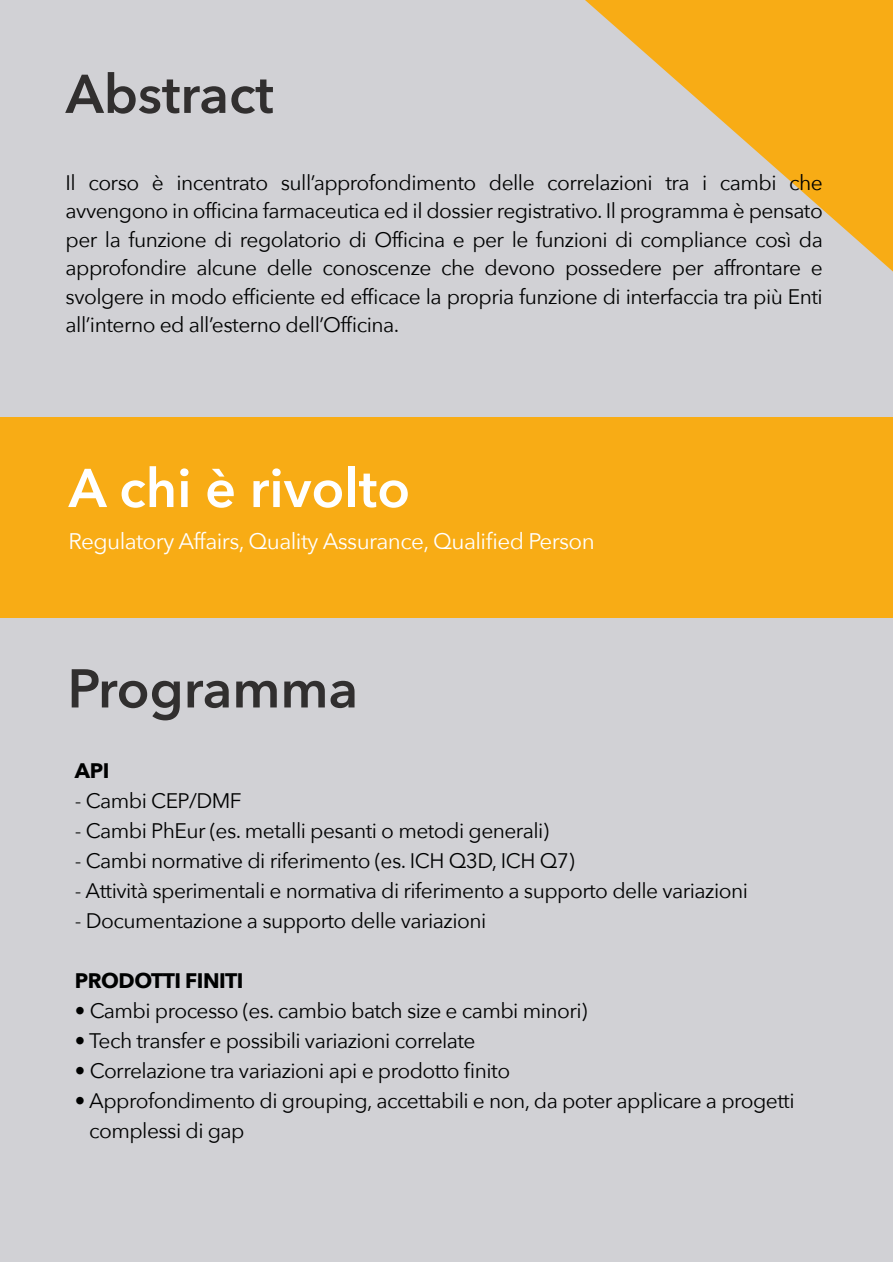
<style>
.page{position:relative;width:893px;height:1263px;background:#fff}
.page>*{position:absolute;margin:0;border:0;box-sizing:border-box;transform-origin:0 0}
.t1{font:600 54px "Avenir Next";color:#312f2f}
.t2{font:600 54px "Avenir Next";color:#fff}
.t3{font:22.5px "Avenir Next";letter-spacing:-.025em;color:#fff}
.t4{font:21px/28.5px "Avenir Next";letter-spacing:-.025em;color:#000101;text-align:justify}
.t5{font:700 21px "Avenir Next";letter-spacing:-.025em;color:#000101}
</style>
<div class="page">
<div style="left:0;top:0;width:893px;height:454px;background:#d1d1d5"></div>
<svg style="left:585px;top:0;width:308px;height:272px"></svg>
<div style="left:0;top:417px;width:893px;height:200px;background:#f8ac15"></div>
<div style="left:0;top:618px;width:893px;height:644px;background:#d1d1d5"></div>
<h1 class="t1" style="left:66px;top:48px;width:210px">Abstract</h1>
<p class="t4" style="left:66px;top:167px;width:759px">Il corso è incentrato sull’approfondimento delle correlazioni tra i cambi che avvengono in officina farmaceutica ed il dossier registrativo. Il programma è pensato per la funzione di regolatorio di Officina e per le funzioni di compliance così da approfondire alcune delle conoscenze che devono possedere per affrontare e svolgere in modo efficiente ed efficace la propria funzione di interfaccia tra più Enti all’interno ed all’esterno dell’Officina.</p>
<h1 class="t2" style="left:69px;top:442px;width:343px">A chi è rivolto</h1>
<p class="t3" style="left:69px;top:522px;width:528px">Regulatory Affairs, Quality Assurance, Qualified Person</p>
<h1 class="t1" style="left:67px;top:642px;width:292px">Programma</h1>
<p class="t5" style="left:75px;top:752px;width:36px">API</p>
<p class="t4" style="left:75px;top:786px;width:168px">- Cambi CEP/DMF</p>
<p class="t4" style="left:75px;top:816px;width:476px">- Cambi PhEur (es. metalli pesanti o metodi generali)</p>
<p class="t4" style="left:75px;top:846px;width:501px">- Cambi normative di riferimento (es. ICH Q3D, ICH Q7)</p>
<p class="t4" style="left:75px;top:876px;width:674px">- Attività sperimentali e normativa di riferimento a supporto delle variazioni</p>
<p class="t4" style="left:75px;top:906px;width:413px">- Documentazione a supporto delle variazioni</p>
<p class="t5" style="left:75px;top:962px;width:170px">PRODOTTI FINITI</p>
<p class="t4" style="left:75px;top:996px;width:514px">• Cambi processo (es. cambio batch size e cambi minori)</p>
<p class="t4" style="left:75px;top:1026px;width:402px">• Tech transfer e possibili variazioni correlate</p>
<p class="t4" style="left:75px;top:1056px;width:437px">• Correlazione tra variazioni api e prodotto finito</p>
<p class="t4" style="left:89px;top:1085px;width:707px;line-height:30px;text-indent:-14px">• Approfondimento di grouping, accettabili e non, da poter applicare a progetti complessi di gap</p>
</div>
